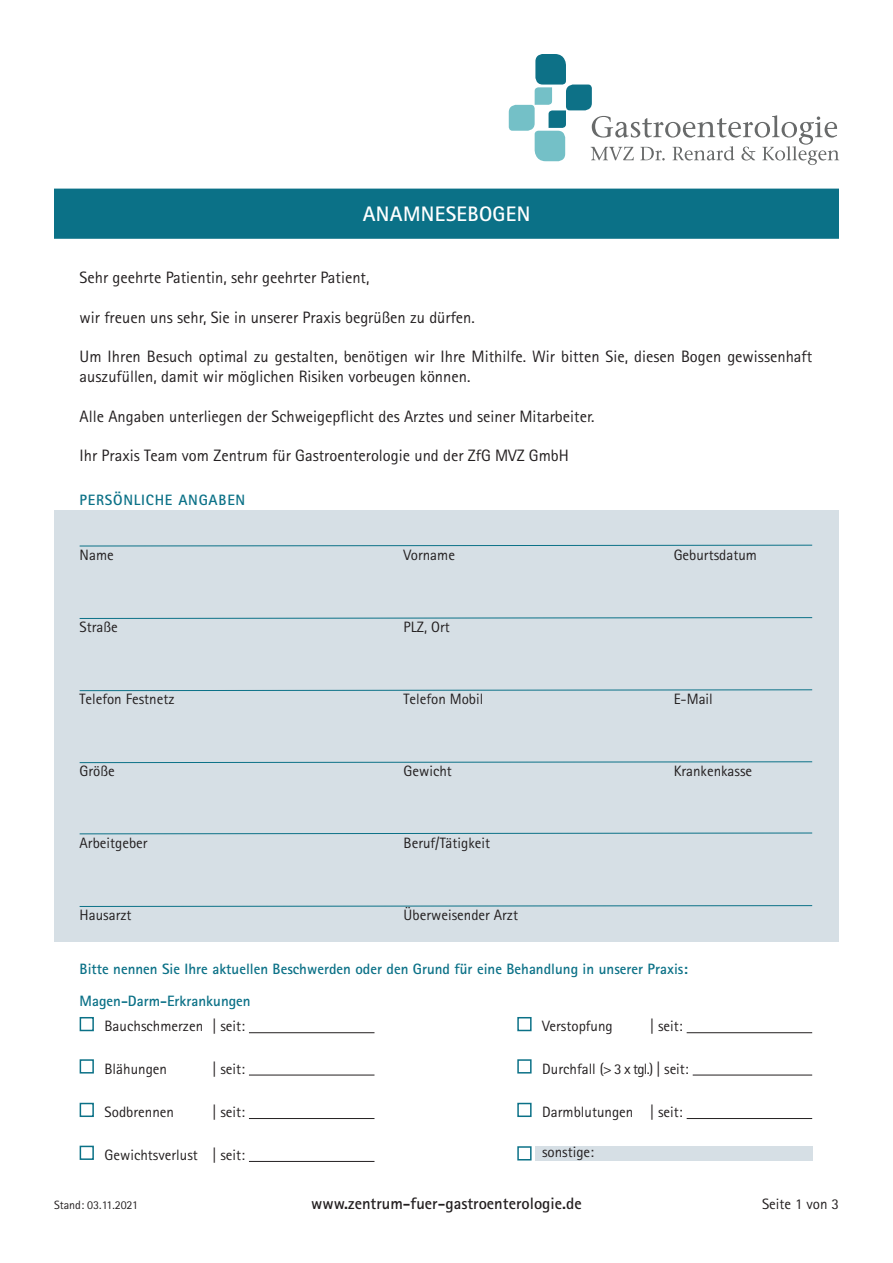
<style>
.page{position:relative;width:893px;height:1263px;background:#fff}
.page>*{position:absolute;margin:0;border:0;box-sizing:border-box;transform-origin:0 0}
.t1{font:700 21px "Rotis Sans Serif Pro";letter-spacing:.015em;color:#fff}
.t2{font:16.5px/19.8px "Rotis Sans Serif Pro";color:#231f20}
.t3{font:700 16.5px "Rotis Sans Serif Pro";color:#231f20}
.t4{font:15px "Rotis Sans Serif Pro";color:#231f20}
.t5{font:700 15px "Rotis Sans Serif Pro";color:#0b7187}
.t6{font:700 15px "Rotis Sans Serif Pro";letter-spacing:.05em;color:#0b7187}
.t7{font:12px "Rotis Sans Serif Pro";color:#231f20}
</style>
<div class="page">
<svg style="left:509px;top:54px;width:330px;height:111px"></svg>
<div style="left:535px;top:1146px;width:277px;height:14px;background:#d6dfe5"></div>
<div style="left:54px;top:510px;width:785px;height:432px;background:#d6dfe5"></div>
<div style="left:54px;top:189px;width:785px;height:50px;background:#0b7187;border:2px solid #0b7187"></div>
<svg style="left:79px;top:544px;width:734px;height:3px"></svg>
<svg style="left:79px;top:617px;width:734px;height:2px"></svg>
<svg style="left:79px;top:689px;width:734px;height:2px"></svg>
<svg style="left:79px;top:761px;width:734px;height:2px"></svg>
<svg style="left:79px;top:832px;width:734px;height:3px"></svg>
<svg style="left:79px;top:905px;width:734px;height:2px"></svg>
<div style="left:80px;top:1017px;width:14px;height:14px;background:#fff;border:2px solid #0b7187"></div>
<hr style="left:249px;top:1032px;width:125px;height:1px;background:#231f20">
<div style="left:80px;top:1059px;width:14px;height:14px;background:#fff;border:2px solid #0b7187"></div>
<hr style="left:249px;top:1075px;width:125px;height:1px;background:#231f20">
<div style="left:80px;top:1103px;width:14px;height:14px;background:#fff;border:2px solid #0b7187"></div>
<hr style="left:249px;top:1118px;width:125px;height:1px;background:#231f20">
<div style="left:517px;top:1017px;width:15px;height:14px;background:#fff;border:2px solid #0b7187"></div>
<hr style="left:687px;top:1032px;width:125px;height:1px;background:#231f20">
<div style="left:517px;top:1059px;width:15px;height:14px;background:#fff;border:2px solid #0b7187"></div>
<hr style="left:693px;top:1075px;width:119px;height:1px;background:#231f20">
<div style="left:517px;top:1103px;width:15px;height:14px;background:#fff;border:2px solid #0b7187"></div>
<hr style="left:687px;top:1118px;width:125px;height:1px;background:#231f20">
<div style="left:80px;top:1146px;width:14px;height:14px;background:#fff;border:2px solid #0b7187"></div>
<hr style="left:249px;top:1161px;width:125px;height:1px;background:#231f20">
<div style="left:517px;top:1146px;width:15px;height:14px;background:#fff;border:2px solid #0b7187"></div>
<p class="t1" style="left:363px;top:201px;width:169px">ANAMNESEBOGEN</p>
<p class="t2" style="left:80px;top:268px;width:291px">Sehr geehrte Patientin, sehr geehrter Patient,</p>
<p class="t2" style="left:80px;top:307px;width:397px">wir freuen uns sehr, Sie in unserer Praxis begrüßen zu dürfen.</p>
<p class="t2" style="left:80px;top:347px;width:734px">Um Ihren Besuch optimal zu gestalten, benötigen wir Ihre Mithilfe. Wir bitten Sie, diesen Bogen gewissenhaft auszufüllen, damit wir möglichen Risiken vorbeugen können.</p>
<p class="t2" style="left:80px;top:406px;width:516px">Alle Angaben unterliegen der Schweigepflicht des Arztes und seiner Mitarbeiter.</p>
<p class="t2" style="left:80px;top:446px;width:491px">Ihr Praxis Team vom Zentrum für Gastroenterologie und der ZfG MVZ GmbH</p>
<p class="t6" style="left:80px;top:490px;width:167px">PERSÖNLICHE ANGABEN</p>
<p class="t4" style="left:80px;top:546px;width:36px">Name</p>
<p class="t4" style="left:404px;top:546px;width:53px">Vorname</p>
<p class="t4" style="left:674px;top:546px;width:85px">Geburtsdatum</p>
<p class="t4" style="left:80px;top:618px;width:40px">Straße</p>
<p class="t4" style="left:404px;top:618px;width:48px">PLZ, Ort</p>
<p class="t4" style="left:80px;top:690px;width:96px">Telefon Festnetz</p>
<p class="t4" style="left:404px;top:690px;width:81px">Telefon Mobil</p>
<p class="t4" style="left:674px;top:690px;width:41px">E-Mail</p>
<p class="t4" style="left:80px;top:762px;width:37px">Größe</p>
<p class="t4" style="left:404px;top:762px;width:50px">Gewicht</p>
<p class="t4" style="left:674px;top:762px;width:80px">Krankenkasse</p>
<p class="t4" style="left:80px;top:834px;width:70px">Arbeitgeber</p>
<p class="t4" style="left:404px;top:834px;width:88px">Beruf/Tätigkeit</p>
<p class="t4" style="left:80px;top:906px;width:53px">Hausarzt</p>
<p class="t4" style="left:404px;top:906px;width:116px">Überweisender Arzt</p>
<p class="t5" style="left:80px;top:960px;width:610px">Bitte nennen Sie Ihre aktuellen Beschwerden oder den Grund für eine Behandlung in unserer Praxis:</p>
<p class="t5" style="left:80px;top:991px;width:173px">Magen-Darm-Erkrankungen</p>
<p class="t4" style="left:105px;top:1017px;width:142px">Bauchschmerzen | seit:</p>
<p class="t4" style="left:105px;top:1060px;width:64px">Blähungen</p>
<p class="t4" style="left:213px;top:1060px;width:34px">| seit:</p>
<p class="t4" style="left:105px;top:1103px;width:71px">Sodbrennen</p>
<p class="t4" style="left:213px;top:1103px;width:34px">| seit:</p>
<p class="t4" style="left:542px;top:1017px;width:72px">Verstopfung</p>
<p class="t4" style="left:650px;top:1017px;width:34px">| seit:</p>
<p class="t4" style="left:542px;top:1060px;width:148px">Durchfall (&gt; 3 x tgl.) | seit:</p>
<p class="t4" style="left:542px;top:1103px;width:142px">Darmblutungen | seit:</p>
<p class="t4" style="left:105px;top:1146px;width:142px">Gewichtsverlust | seit:</p>
<p class="t4" style="left:542px;top:1143px;width:54px">sonstige:</p>
<p class="t7" style="left:54px;top:1198px;width:86px">Stand: 03.11.2021</p>
<p class="t3" style="left:311px;top:1193px;width:272px">www.zentrum-fuer-gastroenterologie.de</p>
<p class="t4" style="left:762px;top:1195px;width:78px">Seite 1 von 3</p>
</div>
